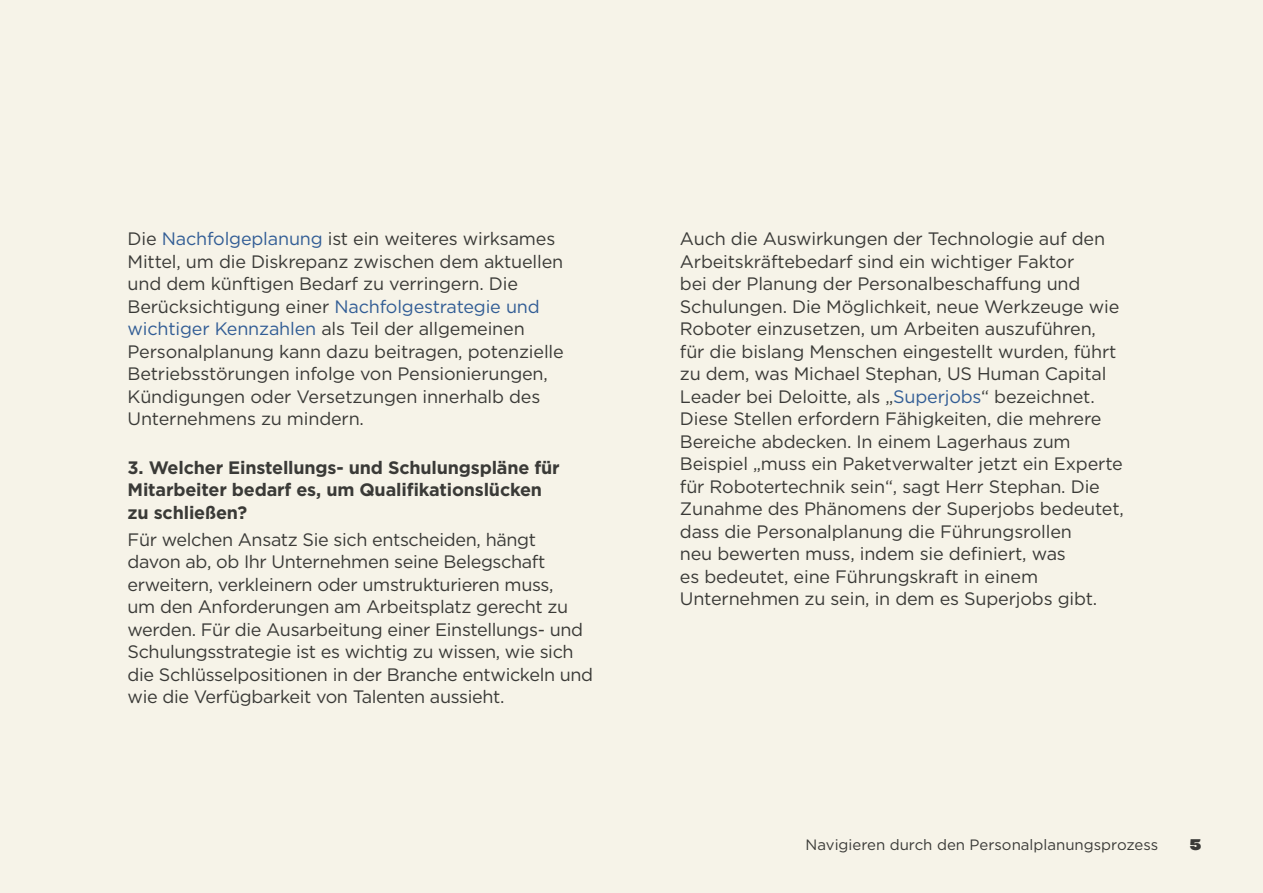
<style>
.page{position:relative;width:1263px;height:893px;background:#f6f3e8}
.page>*{position:absolute;margin:0;border:0;box-sizing:border-box;transform-origin:0 0}
.t1{font:18px/22.5px "Gotham HTF";letter-spacing:-.01em;color:#3a3a37}
.t2{font:700 18px/22.5px "Gotham HTF";letter-spacing:-.01em;color:#3a3a37}
.t3{font:15px "Gotham HTF";color:#3a3a37}
.t4{font:13.5px "Champion HTF Heavyweight";color:#3a3a37}
.s1{color:#325d95}
</style>
<div class="page">
<p class="t1" style="left:128px;top:227px;width:438px">Die <span class="s1">Nachfolgeplanung</span> ist ein weiteres wirksames Mittel, um die Diskrepanz zwischen dem aktuellen und dem künftigen Bedarf zu verringern. Die Berücksichtigung einer <span class="s1">Nachfolgestrategie und wichtiger Kennzahlen</span> als Teil der allgemeinen Personalplanung kann dazu beitragen, potenzielle Betriebsstörungen infolge von Pensionierungen, Kündigungen oder Versetzungen innerhalb des Unternehmens zu mindern.</p>
<p class="t1" style="left:680px;top:227px;width:445px">Auch die Auswirkungen der Technologie auf den Arbeitskräftebedarf sind ein wichtiger Faktor<br>bei der Planung der Personalbeschaffung und Schulungen. Die Möglichkeit, neue Werkzeuge wie Roboter einzusetzen, um Arbeiten auszuführen, für die bislang Menschen eingestellt wurden, führt zu dem, was Michael Stephan, US Human Capital Leader bei Deloitte, als „<span class="s1">Superjobs</span>“ bezeichnet.<br>Diese Stellen erfordern Fähigkeiten, die mehrere Bereiche abdecken In. einem Lagerhaus zum Beispiel „muss ein Paketverwalter jetzt ein Experte für Robotertechnik sein ,“ sagt Herr Stephan. Die Zunahme des Phänomens der Superjobs bedeutet, dass die Personalplanung die Führungsrollen<br>neu bewerten muss, indem sie definiert, was<br>es bedeutet, eine Führungskraft in einem Unternehmen zu sein in, dem es Superjobs gibt.</p>
<p class="t2" style="left:128px;top:455px;width:434px">3. Welcher Einstellungs- und Schulungspläne für<br>Mitarbeiter bedarf es, um Qualifikationslücken zu schließen?</p>
<p class="t1" style="left:128px;top:528px;width:467px">Für welchen Ansatz Sie sich entscheiden, hängt davon ab, ob Ihr Unternehmen seine Belegschaft erweitern, verkleinern oder umstrukturieren muss,<br>um den Anforderungen am Arbeitsplatz gerecht zu werden. Für die Ausarbeitung einer Einstellungs- und Schulungsstrategie ist es wichtig zu wissen, wie sich die Schlüsselpositionen in der Branche entwickeln und wie die Verfügbarkeit von Talenten aussieht.</p>
<p class="t3" style="left:806px;top:837px;width:354px">Navigieren durch den Personalplanungsprozess</p>
<p class="t4" style="left:1190px;top:836px;width:13px">5</p>
</div>
